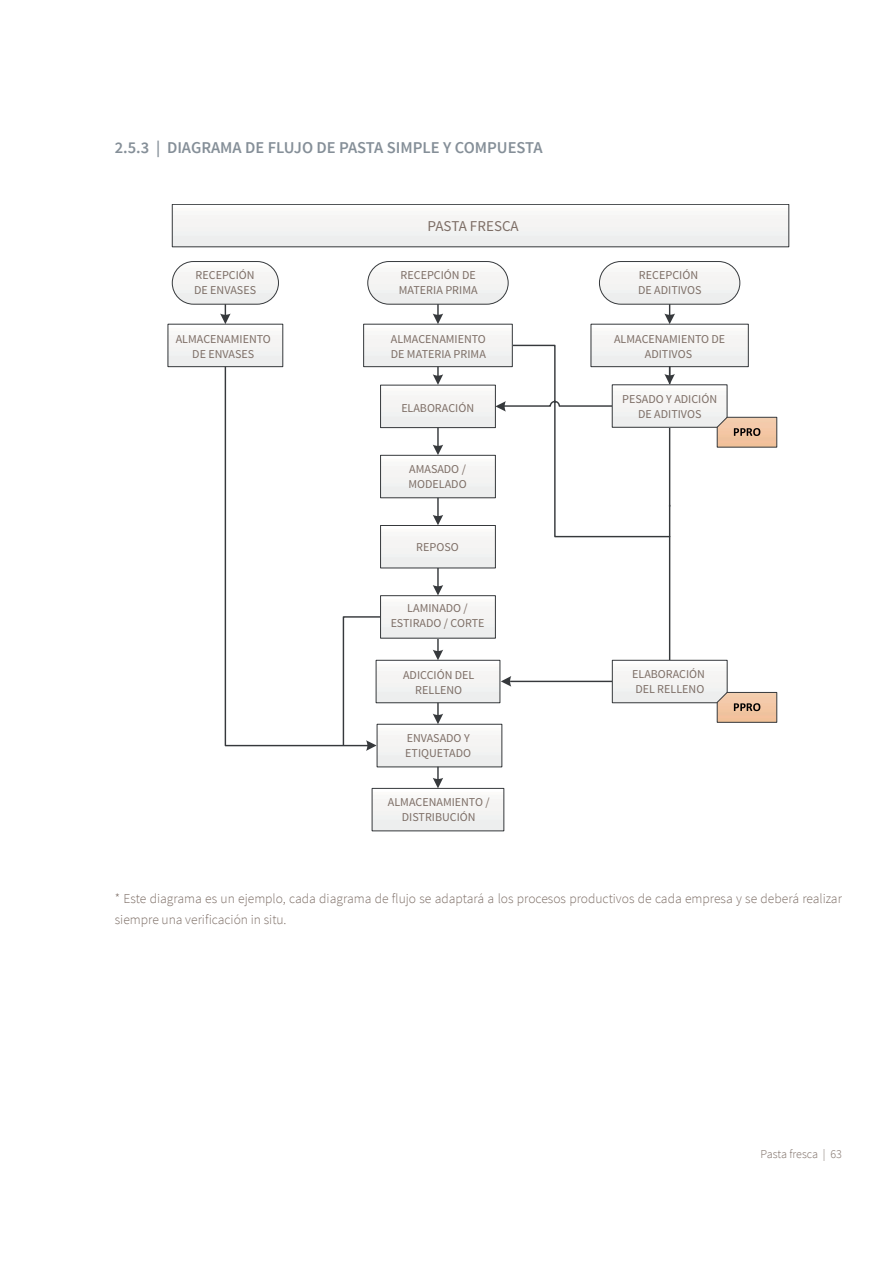
<style>
.page{position:relative;width:893px;height:1263px;background:#fff}
.page>*{position:absolute;margin:0;border:0;box-sizing:border-box;transform-origin:0 0}
.t1{font:600 16.5px "Source Sans Pro";color:#858f98}
.t2{font:15px "Source Sans Pro";color:#7d6e66}
.t3{font:300 13.5px/21px "Source Sans Pro";color:#7d6e66}
.t4{font:12px/15px "Source Sans Pro";color:#7d6e66}
.t5{font:300 12px "Source Sans Pro";color:#7d6e66}
</style>
<div class="page">
<img style="left:172px;top:263px;width:106px;height:41px">
<div style="left:172px;top:261px;width:107px;height:43px;border:1px solid #36393c;border-radius:21px"></div>
<img style="left:368px;top:262px;width:140px;height:42px">
<div style="left:368px;top:261px;width:140px;height:43px;border:1px solid #36393c;border-radius:21px"></div>
<img style="left:600px;top:262px;width:140px;height:42px">
<div style="left:599px;top:261px;width:141px;height:43px;border:1px solid #36393c;border-radius:21px"></div>
<div style="left:168px;top:324px;width:115px;height:43px;border:1px solid #36393c"></div>
<div style="left:380px;top:385px;width:116px;height:43px;border:1px solid #36393c"></div>
<div style="left:380px;top:455px;width:116px;height:43px;border:1px solid #36393c"></div>
<div style="left:376px;top:660px;width:124px;height:43px;border:1px solid #36393c"></div>
<div style="left:377px;top:724px;width:125px;height:43px;border:1px solid #36393c"></div>
<div style="left:372px;top:788px;width:132px;height:43px;border:1px solid #36393c"></div>
<svg style="left:220px;top:304px;width:11px;height:20px"></svg>
<svg style="left:433px;top:428px;width:10px;height:27px"></svg>
<svg style="left:664px;top:304px;width:11px;height:20px"></svg>
<svg style="left:224px;top:365px;width:150px;height:382px"></svg>
<svg style="left:433px;top:638px;width:10px;height:22px"></svg>
<svg style="left:433px;top:703px;width:10px;height:21px"></svg>
<svg style="left:433px;top:767px;width:10px;height:21px"></svg>
<div style="left:363px;top:324px;width:149px;height:43px;border:1px solid #36393c"></div>
<svg style="left:433px;top:304px;width:10px;height:20px"></svg>
<svg style="left:433px;top:367px;width:10px;height:18px"></svg>
<div style="left:172px;top:204px;width:617px;height:43px;border:1px solid #36393c"></div>
<svg style="left:494px;top:344px;width:181px;height:343px"></svg>
<div style="left:380px;top:525px;width:116px;height:43px;border:1px solid #36393c"></div>
<svg style="left:433px;top:498px;width:10px;height:27px"></svg>
<div style="left:380px;top:595px;width:116px;height:43px;border:1px solid #36393c"></div>
<svg style="left:433px;top:568px;width:10px;height:27px"></svg>
<svg style="left:717px;top:417px;width:60px;height:30px;background:#d8b396"></svg>
<div style="left:614px;top:662px;width:111px;height:39px;background:#f5f4f3"></div>
<div style="left:612px;top:660px;width:115px;height:43px;border:1px solid #36393c"></div>
<svg style="left:717px;top:692px;width:60px;height:31px;background:#d4b094"></svg>
<svg style="left:342px;top:615px;width:39px;height:136px"></svg>
<h1 class="t1" style="left:115px;top:137px;width:429px">2.5.3 | DIAGRAMA DE FLUJO DE PASTA SIMPLE Y COMPUESTA</h1>
<p class="t2" style="left:428px;top:217px;width:93px">PASTA FRESCA</p>
<p class="t4" style="left:399px;top:268px;width:80px">RECEPCIÓN DE<br>MATERIA PRIMA</p>
<p class="t4" style="left:194px;top:268px;width:63px">RECEPCIÓN<br>DE ENVASES</p>
<p class="t4" style="left:638px;top:268px;width:65px">RECEPCIÓN<br>DE ADITIVOS</p>
<p class="t4" style="left:176px;top:332px;width:97px;text-align:center">ALMACENAMIENTO<br>DE ENVASES</p>
<p class="t4" style="left:391px;top:332px;width:97px">ALMACENAMIENTO<br>DE MATERIA PRIMA</p>
<p class="t4" style="left:401px;top:400px;width:74px">ELABORACIÓN</p>
<p class="t4" style="left:408px;top:462px;width:60px">AMASADO /<br>MODELADO</p>
<p class="t4" style="left:416px;top:540px;width:44px">REPOSO</p>
<p class="t4" style="left:391px;top:601px;width:95px;text-align:center">LAMINADO /<br>ESTIRADO / CORTE</p>
<p class="t4" style="left:403px;top:667px;width:73px;text-align:center">ADICCIÓN DEL<br>RELLENO</p>
<p class="t4" style="left:405px;top:731px;width:67px">ENVASADO Y<br>ETIQUETADO</p>
<p class="t4" style="left:388px;top:795px;width:103px;text-align:center">ALMACENAMIENTO /<br>DISTRIBUCIÓN</p>
<p class="t4" style="left:614px;top:332px;width:113px;text-align:center">ALMACENAMIENTO DE<br>ADITIVOS</p>
<p class="t4" style="left:622px;top:392px;width:96px;text-align:center">PESADO Y ADICIÓN<br>DE ADITIVOS</p>
<p class="t4" style="left:632px;top:666px;width:74px">ELABORACIÓN<br>DEL RELLENO</p>
<p class="t3" style="left:115px;top:888px;width:729px">* Este diagrama es un ejemplo, cada diagrama de flujo se adaptará a los procesos productivos de cada empresa y se deberá realizar siempre una verificación in situ.</p>
<p class="t5" style="left:761px;top:1147px;width:83px">Pasta fresca | 63</p>
</div>
